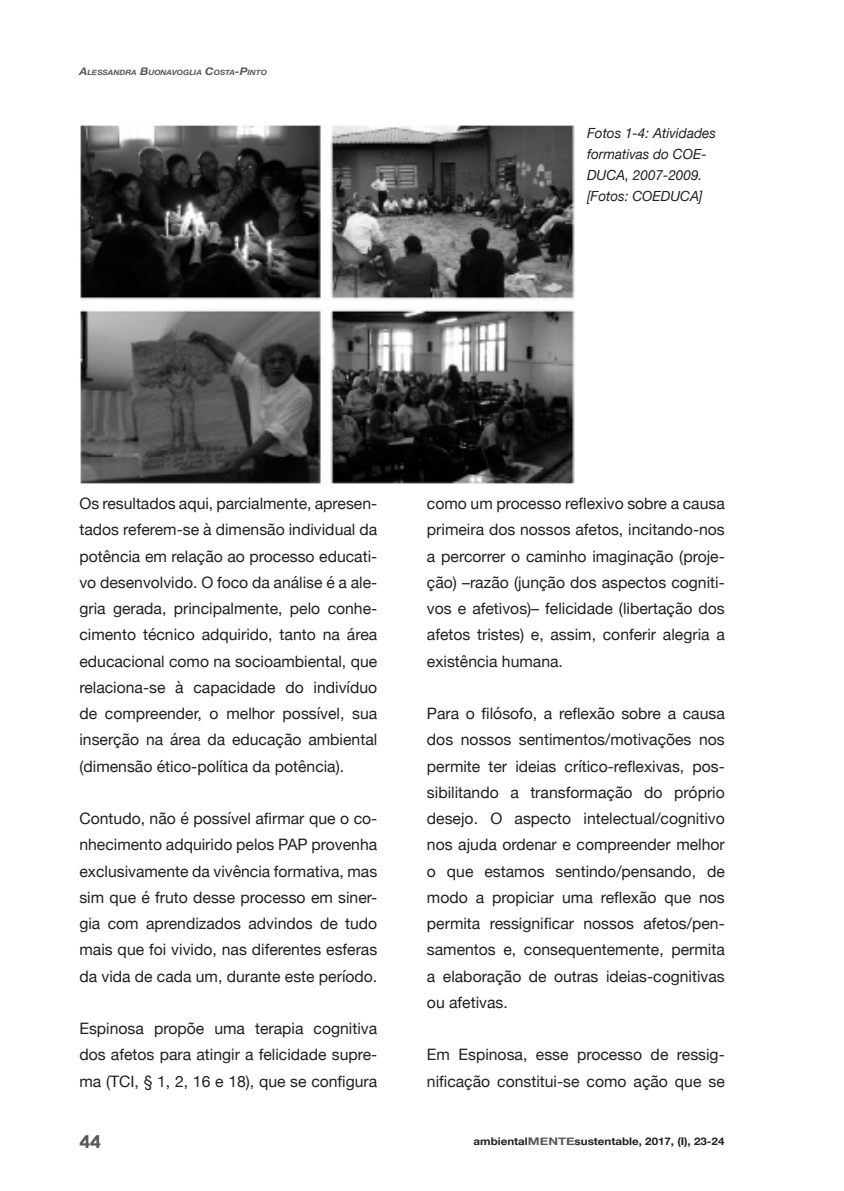
<style>
.page{position:relative;width:844px;height:1191px;background:#fff}
.page>*{position:absolute;margin:0;border:0;box-sizing:border-box;transform-origin:0 0}
.t1{font:700 17.5px "Century Gothic";color:#57585a;scale:1.1 1}
.t2{font:15.75px/26.2px "Helvetica Neue";color:#231f20;text-align:justify}
.t3{font:italic 14px/21px "Helvetica Neue";color:#231f20}
.t4{font:700 10.5px "Helvetica Neue";color:#231f20;scale:1.1 1}
.t5{font:italic 700 7.35px "Helvetica Neue";color:#57585a;scale:1.1 1}
.s1{font-size:10.5px}
.s2{color:#57585a}
</style>
<div class="page">
<img style="left:80px;top:125px;width:495px;height:359px">
<p class="t5" style="left:79px;top:68px;width:172px"><span class="s1">A</span>LESSANDRA <span class="s1">B</span>UONAVOGLIA <span class="s1">C</span>OSTA<span class="s1">-P</span>INTO</p>
<p class="t3" style="left:587px;top:122px;width:130px">Fotos 1-4: Atividades formativas do COE-<br>DUCA, 2007-2009. [Fotos: COEDUCA]</p>
<p class="t2" style="left:79px;top:490px;width:299px">Os resultados aqui, parcialmente, apresen&shy;tados referem-se à dimensão individual da potência em relação ao processo educati&shy;vo desenvolvido. O foco da análise é a ale&shy;gria gerada, principalmente, pelo conhe&shy;cimento técnico adquirido, tanto na área educacional como na socioambiental, que relaciona-se à capacidade do indivíduo de compreender, o melhor possível, sua inserção na área da educação ambiental (dimensão ético-política da potência).</p>
<p class="t2" style="left:79px;top:805px;width:299px">Contudo, não é possível afirmar que o co&shy;nhecimento adquirido pelos PAP provenha exclusivamente da vivência formativa, mas sim que é fruto desse processo em siner&shy;gia com aprendizados advindos de tudo mais que foi vivido, nas diferentes esferas da vida de cada um, durante este período.</p>
<p class="t2" style="left:79px;top:1015px;width:299px">Espinosa propõe uma terapia cognitiva dos afetos para atingir a felicidade supre&shy;ma (TCI, § 1, 2, 16 e 18), que se configura</p>
<p class="t2" style="left:427px;top:490px;width:299px">como um processo reflexivo sobre a causa primeira dos nossos afetos, incitando-nos a percorrer o caminho imaginação (proje&shy;ção) –razão (junção dos aspectos cogniti&shy;vos e afetivos)– felicidade (libertação dos afetos tristes) e, assim, conferir alegria a existência humana.</p>
<p class="t2" style="left:427px;top:700px;width:299px">Para o filósofo, a reflexão sobre a causa dos nossos sentimentos/motivações nos permite ter ideias crítico-reflexivas, pos&shy;sibilitando a transformação do próprio desejo. O aspecto intelectual/cognitivo nos ajuda ordenar e compreender melhor o que estamos sentindo/pensando, de modo a propiciar uma reflexão que nos permita ressignificar nossos afetos/pen&shy;samentos e, consequentemente, permita a elaboração de outras ideias-cognitivas ou afetivas.</p>
<p class="t2" style="left:427px;top:1041px;width:299px">Em Espinosa, esse processo de ressig&shy;nificação constitui-se como ação que se</p>
<p class="t1" style="left:79px;top:1130px;width:21px">44</p>
<p class="t4" style="left:473px;top:1134px;width:229px">ambiental<span class="s2">MENTE</span>sustentable, 2017, (I), 23-24</p>
</div>
